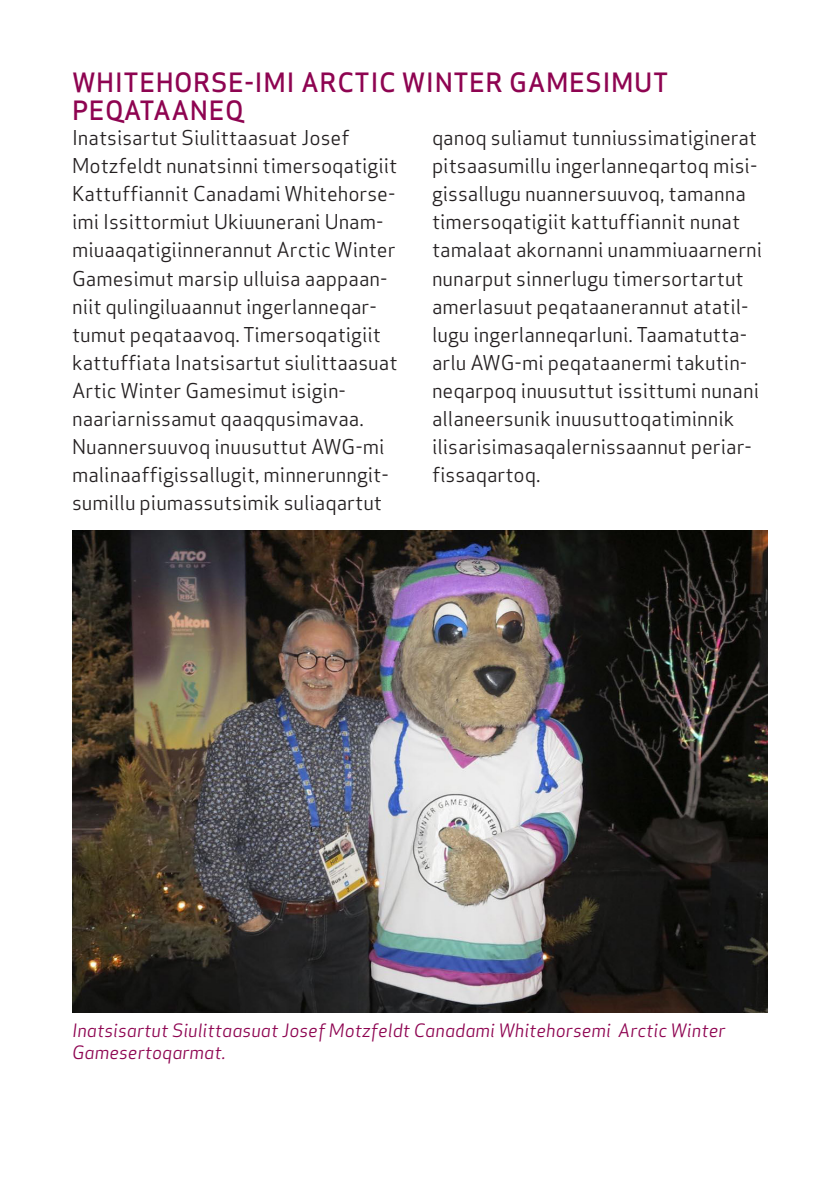
<style>
.page{position:relative;width:840px;height:1191px;background:#fff}
.page>*{position:absolute;margin:0;border:0;box-sizing:border-box;transform-origin:0 0}
.Overskrift_stor{font:500 26px/28px "Apex Sans";letter-spacing:.02em;color:#8e0451}
.Brød{font:20px/28px "Apex Sans";color:#231f20}
.Billedtekst{font:italic 18px/22px "Apex Sans";color:#8e0451}
</style>
<div class="page">
<img style="left:72px;top:530px;width:695px;height:482px">
<p class="Overskrift_stor" style="left:72px;top:65px;width:597px">WHITEHORSE-IMI ARCTIC WINTER GAMESIMUT<br>PEQATAANEQ</p>
<p class="Brød" style="left:72px;top:122px;width:327px">Inatsisartut Siulittaasuat Josef Motzfeldt nunatsinni timersoqatigiit Kattuffiannit Canadami Whitehorse&shy;imi Issittormiut Ukiuunerani Unam&shy;miuaaqatigiinnerannut Arctic Winter Gamesimut marsip ulluisa aappaan&shy;niit qulingiluaannut ingerlanneqar&shy;tumut peqataavoq. Timersoqatigiit kattuffiata Inatsisartut siulittaasuat Artic Winter Gamesimut isigin&shy;naariarnissamut qaaqqusimavaa.<br>Nuannersuuvoq inuusuttut AWG-mi malinaaffigissallugit, minnerunngit&shy;sumillu piumassutsimik suliaqartut</p>
<p class="Brød" style="left:432px;top:122px;width:331px">qanoq suliamut tunniussimatiginerat pitsaasumillu ingerlanneqartoq misi&shy;gissallugu nuannersuuvoq, tamanna timersoqatigiit kattuffiannit nunat tamalaat akornanni unammiuaarnerni nunarput sinnerlugu timersortartut amerlasuut peqataanerannut atatil&shy;lugu ingerlanneqarluni. Taamatutta&shy;arlu AWG-mi peqataanermi takutin&shy;neqarpoq inuusuttut issittumi nunani allaneersunik inuusuttoqatiminnik ilisarisimasaqalernissaannut periar&shy;fissaqartoq.</p>
<p class="Billedtekst" style="left:72px;top:1017px;width:654px">Inatsisartut Siulittaasuat Josef Motzfeldt Canadami Whitehorsemi Arctic Winter<br>Gamesertoqarmat.</p>
</div>
